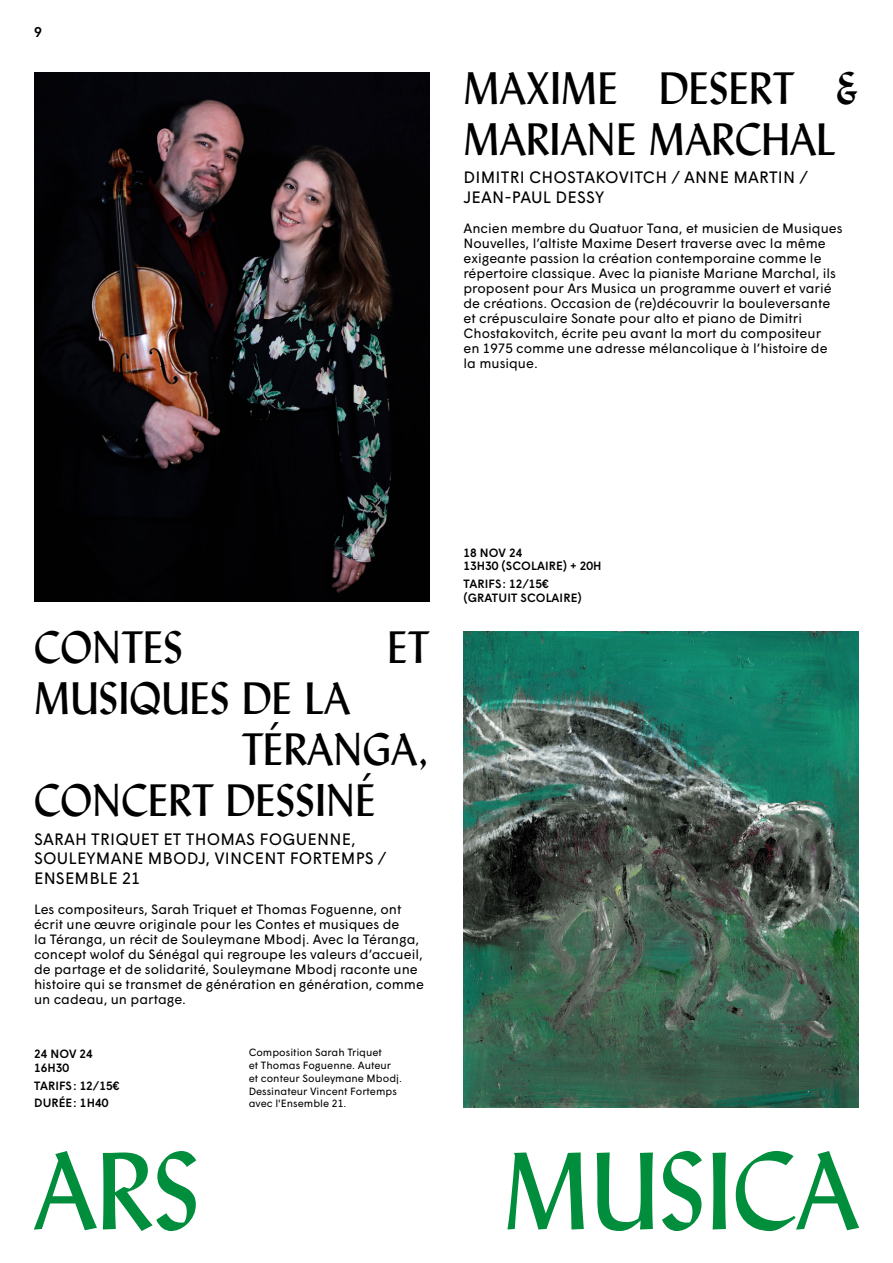
<style>
.page{position:relative;width:893px;height:1263px;background:#fff}
.page>*{position:absolute;margin:0;border:0;box-sizing:border-box;transform-origin:0 0}
.t1{font:108px "Lydian BT";color:#008e3d}
.t2{font:45px/51px "Lydian BT";color:#000}
.t3{font:16.5px/19.8px "Wigrum";letter-spacing:.01em;color:#000}
.t4{font:500 14.25px "Wigrum";color:#000}
.t5{font:13.5px/15px "Wigrum";color:#000}
.t6{font:500 12px/13.5px "Wigrum";letter-spacing:.005em;color:#000}
.t7{font:10.5px/12.8px "Wigrum";color:#000}
</style>
<div class="page">
<hr style="left:0;top:602px;width:1px;height:661px;background:#b58389">
<img style="left:463px;top:631px;width:396px;height:476px">
<img style="left:34px;top:72px;width:395px;height:530px">
<p class="t4" style="left:34px;top:21px;width:9px">9</p>
<h2 class="t2" style="left:463px;top:62px;width:397px">MAXIME DESERT &amp;<br>MARIANE MARCHAL</h2>
<p class="t3" style="left:464px;top:167px;width:346px">DIMITRI CHOSTAKOVITCH / ANNE MARTIN /<br>JEAN-PAUL DESSY</p>
<p class="t5" style="left:463px;top:220px;width:381px">Ancien membre du Quatuor Tana, et musicien de Musiques Nouvelles, l’altiste Maxime Desert traverse avec la même exigeante passion la création contemporaine comme le répertoire classique. Avec la pianiste Mariane Marchal, ils proposent pour Ars Musica un programme ouvert et varié de créations. Occasion de (re)découvrir la bouleversante et crépusculaire Sonate pour alto et piano de Dimitri Chostakovitch, écrite peu avant la mort du compositeur<br>en 1975 comme une adresse mélancolique à l’histoire de la musique.</p>
<h2 class="t2" style="left:34px;top:621px;width:151px">CONTES</h2>
<h2 class="t2" style="left:387px;top:621px;width:43px">ET</h2>
<h2 class="t2" style="left:34px;top:672px;width:318px">MUSIQUES DE LA</h2>
<h2 class="t2" style="left:242px;top:723px;width:189px">TÉRANGA,</h2>
<h2 class="t2" style="left:34px;top:774px;width:344px">CONCERT DESSINÉ</h2>
<p class="t3" style="left:34px;top:828px;width:354px">SARAH TRIQUET ET THOMAS FOGUENNE,<br>SOULEYMANE MBODJ, VINCENT FORTEMPS /<br>ENSEMBLE 21</p>
<p class="t5" style="left:34px;top:901px;width:391px">Les compositeurs, Sarah Triquet et Thomas Foguenne, ont écrit une œuvre originale pour les Contes et musiques de<br>la Téranga, un récit de Souleymane Mbodj. Avec la Téranga, concept wolof du Sénégal qui regroupe les valeurs d’accueil, de partage et de solidarité, Souleymane Mbodj raconte une histoire qui se transmet de génération en génération, comme un cadeau, un partage.</p>
<p class="t6" style="left:34px;top:1046px;width:60px">24 NOV 24<br>16H30</p>
<p class="t6" style="left:34px;top:1075px;width:87px;line-height:17.7px">TARIFS : 12/15€<br>DURÉE : 1H40</p>
<p class="t7" style="left:249px;top:1045px;width:155px">Composition Sarah Triquet<br>et Thomas Foguenne. Auteur et conteur Souleymane Mbodj.<br>Dessinateur Vincent Fortemps avec l'Ensemble 21.</p>
<p class="t6" style="left:463px;top:545px;width:140px">18 NOV 24<br>13H30 (SCOLAIRE) + 20H</p>
<p class="t6" style="left:463px;top:576px;width:120px">TARIFS : 12/15€ (GRATUIT SCOLAIRE)</p>
<h1 class="t1" style="left:34px;top:1121px;width:168px">ARS</h1>
<h1 class="t1" style="left:503px;top:1121px;width:357px">MUSICA</h1>
</div>
